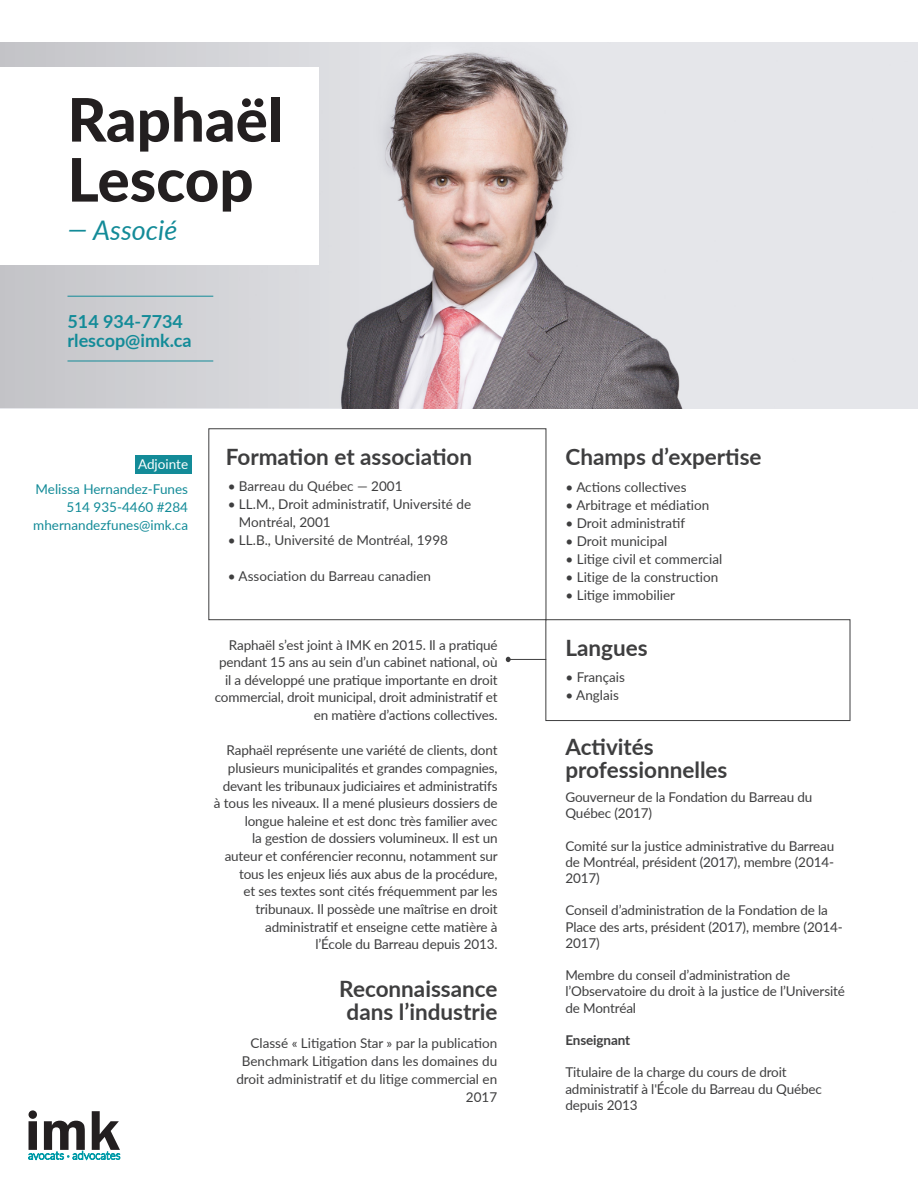
<style>
.page{position:relative;width:918px;height:1188px;background:#fff}
.page>*{position:absolute;margin:0;border:0;box-sizing:border-box;transform-origin:0 0}
.t1{font:800 60px/60px "Lato";color:#231f20}
.t2{font:italic 27px "Lato";color:#138b98}
.t3{font:700 22.5px/22.5px "Lato";color:#3e3e3f}
.t4{font:700 18px/19.5px "Lato";color:#138b98}
.t5{font:13.5px/17.7px "Lato";letter-spacing:-.01em;color:#3e3e3f}
.t6{font:13.5px/18px "Lato";color:#138b98;text-align:right}
.t7{font:700 13.5px "Lato";letter-spacing:-.01em;color:#3e3e3f}
.t8{font:13.5px "Lato";color:#fff}
</style>
<div class="page">
<img style="left:444px;top:42px;width:474px;height:366px">
<div style="left:208px;top:428px;width:338px;height:192px;border:1px solid #3e3e3f"></div>
<svg style="left:0;top:42px;width:444px;height:366px;background:#c5c3c6"></svg>
<div style="left:545px;top:619px;width:305px;height:102px;border:1px solid #3e3e3f"></div>
<div style="left:136px;top:455px;width:56px;height:18px;background:#138b98"></div>
<hr style="left:68px;top:361px;width:145px;height:1px;background:#138b98">
<hr style="left:68px;top:296px;width:145px;height:1px;background:#138b98">
<div style="left:0;top:68px;width:318px;height:197px;background:#fff"></div>
<hr style="left:508px;top:659px;width:38px;height:1px;background:#3e3e3f">
<svg style="left:506px;top:657px;width:5px;height:5px"></svg>
<svg style="left:28px;top:1110px;width:92px;height:51px"></svg>
<p class="t1" style="left:68px;top:87px;width:217px">Raphaël<br>Lescop</p>
<p class="t2" style="left:68px;top:211px;width:111px">— Associé</p>
<p class="t4" style="left:68px;top:311px;width:126px">514 934-7734 rlescop@imk.ca</p>
<p class="t8" style="left:138px;top:455px;width:52px">Adjointe</p>
<p class="t6" style="left:33px;top:480px;width:156px">Melissa Hernandez-Funes<br>514 935-4460 #284 mhernandezfunes@imk.ca</p>
<p class="t3" style="left:226px;top:445px;width:248px">Formation et association</p>
<p class="t3" style="left:566px;top:445px;width:198px">Champs d’expertise</p>
<p class="t5" style="left:228px;top:477px;width:176px">• Barreau du Québec — 2001</p>
<p class="t5" style="left:239px;top:495px;width:234px;text-indent:-11px">• LL.M., Droit administratif, Université de<br>Montréal, 2001</p>
<p class="t5" style="left:228px;top:531px;width:222px">• LL.B., Université de Montréal, 1998</p>
<p class="t5" style="left:228px;top:567px;width:205px">• Association du Barreau canadien</p>
<p class="t5" style="left:215px;top:635px;width:284px;text-align:right">Raphaël s’est joint à IMK en 2015. Il a pratiqué pendant 15 ans au sein d’un cabinet national, où il a développé une pratique importante en droit commercial, droit municipal, droit administratif et en matière d’actions collectives.</p>
<p class="t5" style="left:214px;top:741px;width:285px;text-align:right">Raphaël représente une variété de clients, dont plusieurs municipalités et grandes compagnies, devant les tribunaux judiciaires et administratifs à tous les niveaux. Il a mené plusieurs dossiers de longue haleine et est donc très familier avec<br>la gestion de dossiers volumineux. Il est un auteur et conférencier reconnu, notamment sur tous les enjeux liés aux abus de la procédure,<br>et ses textes sont cités fréquemment par les tribunaux. Il possède une maîtrise en droit administratif et enseigne cette matière à<br>l’École du Barreau depuis 2013.</p>
<p class="t3" style="left:339px;top:977px;width:160px;text-align:center">Reconnaissance dans l’industrie</p>
<p class="t5" style="left:236px;top:1033px;width:262px;text-align:right">Classé « Litigation Star » par la publication Benchmark Litigation dans les domaines du droit administratif et du litige commercial en 2017</p>
<p class="t5" style="left:566px;top:477px;width:123px">• Actions collectives</p>
<p class="t5" style="left:566px;top:495px;width:145px">• Arbitrage et médiation</p>
<p class="t5" style="left:566px;top:513px;width:121px">• Droit administratif</p>
<p class="t5" style="left:566px;top:531px;width:103px">• Droit municipal</p>
<p class="t5" style="left:566px;top:549px;width:158px">• Litige civil et commercial</p>
<p class="t5" style="left:566px;top:567px;width:154px">• Litige de la construction</p>
<p class="t5" style="left:566px;top:585px;width:111px">• Litige immobilier</p>
<p class="t3" style="left:565px;top:635px;width:84px">Langues</p>
<p class="t5" style="left:565px;top:668px;width:61px">• Français</p>
<p class="t5" style="left:565px;top:686px;width:55px">• Anglais</p>
<p class="t3" style="left:565px;top:735px;width:164px">Activités professionnelles</p>
<p class="t5" style="left:565px;top:788px;width:249px;line-height:16.2px">Gouverneur de la Fondation du Barreau du<br>Québec (2017)</p>
<p class="t5" style="left:565px;top:837px;width:270px;line-height:16.2px;text-align:justify">Comité sur la justice administrative du Barreau de Montréal, président (2017), membre (2014- 2017)</p>
<p class="t5" style="left:565px;top:902px;width:279px;line-height:16.2px">Conseil d’administration de la Fondation de la<br>Place des arts, président (2017), membre (2014-<br>2017)</p>
<p class="t5" style="left:565px;top:967px;width:281px;line-height:16.2px">Membre du conseil d’administration de l’Observatoire du droit à la justice de l’Université de Montréal</p>
<p class="t7" style="left:565px;top:1030px;width:66px">Enseignant</p>
<p class="t5" style="left:565px;top:1064px;width:258px;line-height:16.2px">Titulaire de la charge du cours de droit administratif à l'École du Barreau du Québec depuis 2013</p>
</div>
